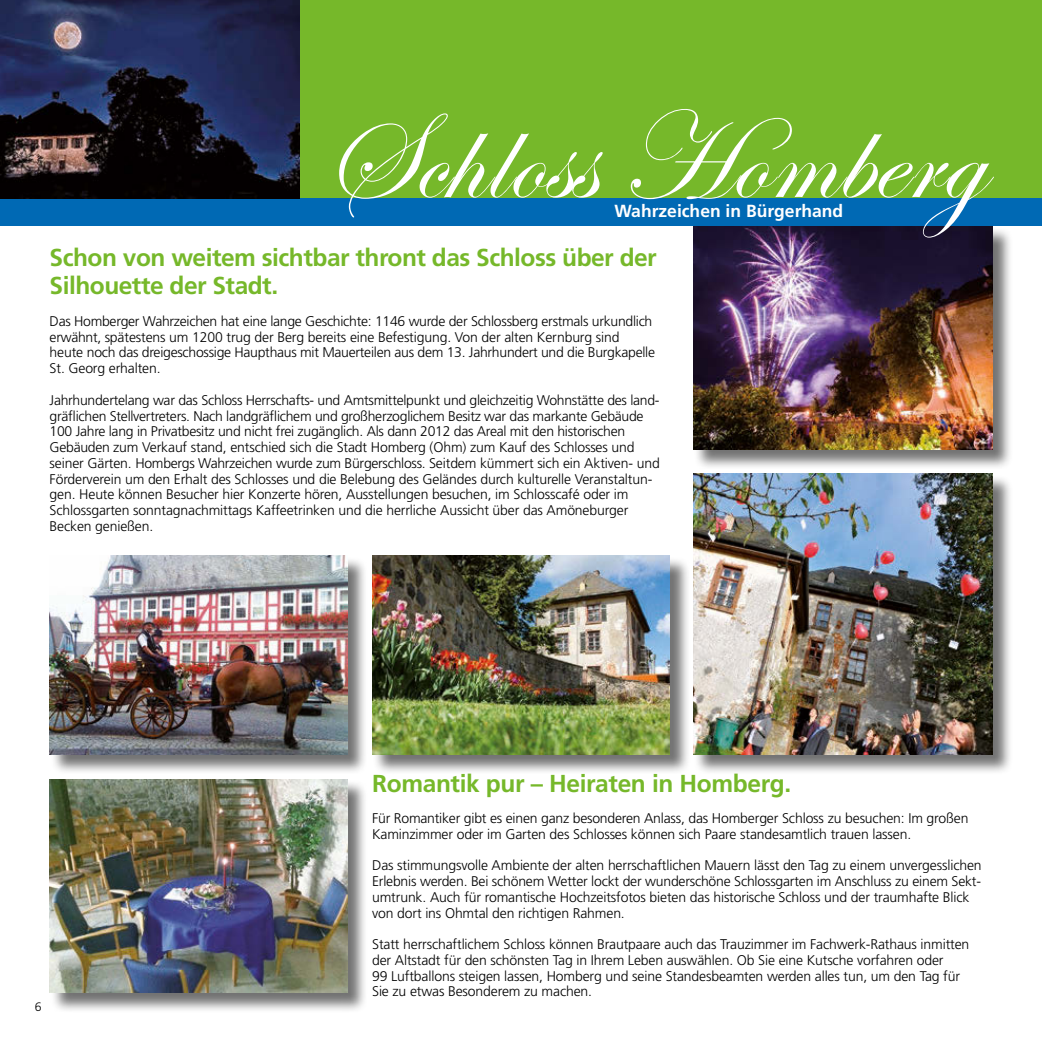
<style>
.page{position:relative;width:1042px;height:1042px;background:#fff}
.page>*{position:absolute;margin:0;border:0;box-sizing:border-box;transform-origin:0 0}
.t1{font:126px "Edwardian Script ITC";letter-spacing:.01em;color:#fff}
.t2{font:700 24.5px/28px "Frutiger LT Pro";letter-spacing:-.02em;color:#76b82a}
.t3{font:700 17.5px "Frutiger LT Pro";color:#fff}
.t4{font:300 14px/15.8px "Frutiger LT Pro";letter-spacing:-.01em;color:#000}
.t5{font:300 12.25px "Frutiger LT Pro";color:#000}
</style>
<div class="page">
<div style="left:373px;top:556px;width:317px;height:218px;background:#000;opacity:.55"></div>
<img style="left:372px;top:556px;width:298px;height:198px">
<div style="left:694px;top:474px;width:318px;height:300px;background:#000;opacity:.55"></div>
<img style="left:693px;top:474px;width:299px;height:280px">
<div style="left:694px;top:226px;width:318px;height:243px;background:#000;opacity:.55"></div>
<img style="left:693px;top:226px;width:299px;height:223px">
<div style="left:50px;top:780px;width:318px;height:233px;background:#000;opacity:.55"></div>
<img style="left:50px;top:779px;width:297px;height:213px">
<div style="left:0;top:0;width:1042px;height:198px;background:#76b82a"></div>
<div style="left:0;top:198px;width:1042px;height:28px;background:#0069b4"></div>
<img style="left:0;top:0;width:299px;height:198px">
<div style="left:50px;top:556px;width:318px;height:218px;background:#000;opacity:.55"></div>
<img style="left:50px;top:556px;width:297px;height:198px">
<h1 class="t1" style="left:322px;top:89px;width:661px">Schloss Homberg</h1>
<p class="t3" style="left:614px;top:200px;width:230px">Wahrzeichen in Bürgerhand</p>
<h2 class="t2" style="left:50px;top:244px;width:609px">Schon von weitem sichtbar thront das Schloss über der<br>Silhouette der Stadt.</h2>
<p class="t4" style="left:50px;top:313px;width:607px">Das Homberger Wahrzeichen hat eine lange Geschichte: 1146 wurde der Schlossberg erstmals urkundlich erwähnt, spätestens um 1200 trug der Berg bereits eine Befestigung. Von der alten Kernburg sind heute noch das dreigeschossige Haupthaus mit Mauerteilen aus dem 13. Jahrhundert und die Burgkapelle St. Georg erhalten.</p>
<p class="t4" style="left:50px;top:392px;width:612px">Jahrhundertelang war das Schloss Herrschafts- und Amtsmittelpunkt und gleichzeitig Wohnstätte des land&shy;gräflichen Stellvertreters. Nach landgräflichem und großherzoglichem Besitz war das markante Gebäude 100 Jahre lang in Privatbesitz und nicht frei zugänglich. Als dann 2012 das Areal mit den historischen Gebäuden zum Verkauf stand, entschied sich die Stadt Homberg (Ohm) zum Kauf des Schlosses und seiner Gärten. Hombergs Wahrzeichen wurde zum Bürgerschloss. Seitdem kümmert sich ein Aktiven- und Förderverein um den Erhalt des Schlosses und die Belebung des Geländes durch kulturelle Veranstaltun&shy;gen. Heute können Besucher hier Konzerte hören, Ausstellungen besuchen, im Schlosscafé oder im Schlossgarten sonntagnachmittags Kaffeetrinken und die herrliche Aussicht über das Amöneburger Becken genießen.</p>
<p class="t5" style="left:35px;top:1000px;width:8px">6</p>
<h2 class="t2" style="left:372px;top:769px;width:421px">Romantik pur – Heiraten in Homberg.</h2>
<p class="t4" style="left:372px;top:810px;width:598px">Für Romantiker gibt es einen ganz besonderen Anlass, das Homberger Schloss zu besuchen: Im großen<br>Kaminzimmer oder im Garten des Schlosses können sich Paare standesamtlich trauen lassen.</p>
<p class="t4" style="left:372px;top:857px;width:611px">Das stimmungsvolle Ambiente der alten herrschaftlichen Mauern lässt den Tag zu einem unvergesslichen Erlebnis werden. Bei schönem Wetter lockt der wunderschöne Schlossgarten im Anschluss zu einem Sekt&shy;umtrunk. Auch für romantische Hochzeitsfotos bieten das historische Schloss und der traumhafte Blick von dort ins Ohmtal den richtigen Rahmen.</p>
<p class="t4" style="left:372px;top:936px;width:599px">Statt herrschaftlichem Schloss können Brautpaare auch das Trauzimmer im Fachwerk-Rathaus inmitten der Altstadt für den schönsten Tag in Ihrem Leben auswählen. Ob Sie eine Kutsche vorfahren oder<br>99 Luftballons steigen lassen, Homberg und seine Standesbeamten werden alles tun, um den Tag für Sie zu etwas Besonderem zu machen.</p>
</div>
